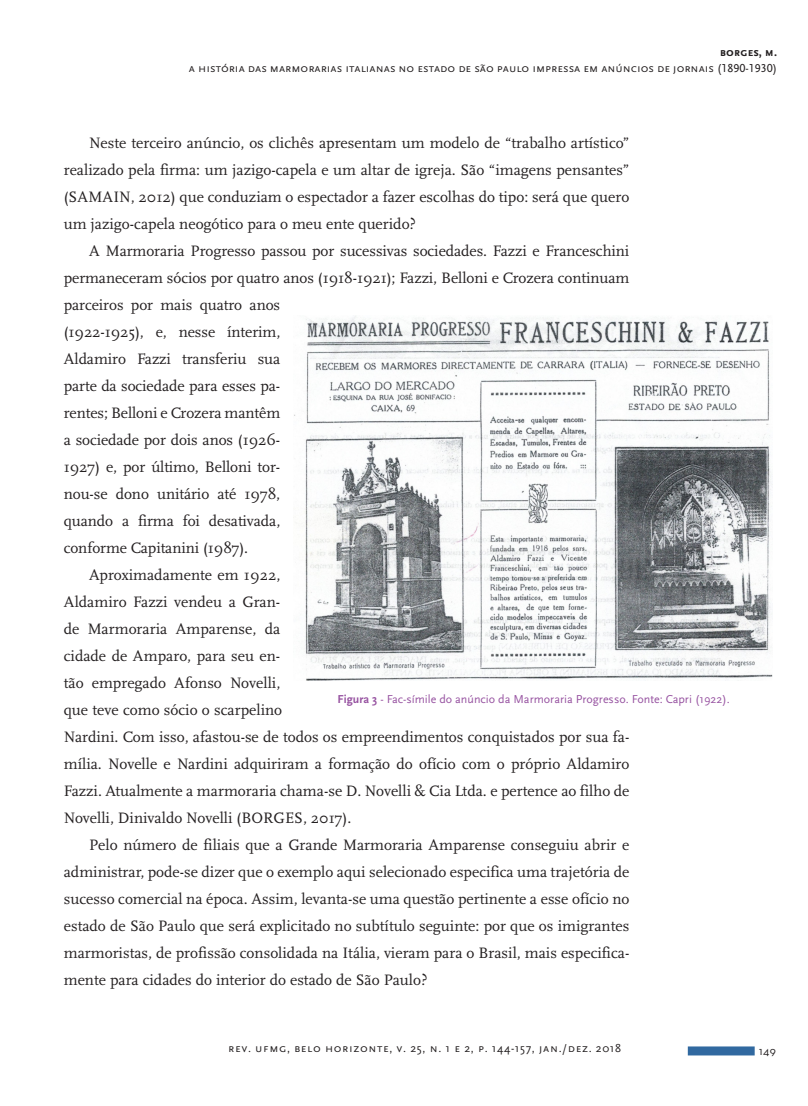
<style>
.page{position:relative;width:808px;height:1106px;background:#fff}
.page>*{position:absolute;margin:0;border:0;box-sizing:border-box;transform-origin:0 0}
.t1{font:15.75px/27px "Scala";color:#231f20;text-align:justify}
.t2{font:12px "Scala Sans Caps";color:#231f20}
.t3{font:12px "Scala Sans";color:#9753a1}
.t4{font:12px "Scala Sans Caps";letter-spacing:.05em;color:#231f20}
.t5{font:700 12px "Scala Sans Caps";color:#231f20}
.t6{font:12px "Neutra Text";color:#231f20}
.s1{font-weight:700}
.s2{font-family:"Scala Sans"}
</style>
<div class="page">
<div style="left:688px;top:1046px;width:67px;height:9px;background:#3169a0"></div>
<img style="left:294px;top:316px;width:478px;height:365px">
<p class="t5" style="left:720px;top:45px;width:58px">borges, m.</p>
<p class="t2" style="left:189px;top:62px;width:590px">a história das marmorarias italianas no estado de são paulo impressa em anúncios de jornais (1890-1930)</p>
<p class="t1" style="left:64px;top:129px;width:567px;text-indent:26px">Neste terceiro anúncio, os clichês apresentam um modelo de “trabalho artístico” realizado pela firma: um jazigo-capela e um altar de igreja. São “imagens pensantes” (SAMAIN, 2012) que conduziam o espectador a fazer escolhas do tipo: será que quero um jazigo-capela neogótico para o meu ente querido?</p>
<p class="t1" style="left:89px;top:237px;width:541px">A Marmoraria Progresso passou por sucessivas sociedades. Fazzi e Franceschini</p>
<p class="t1" style="left:64px;top:264px;width:567px">permaneceram sócios por quatro anos (1918-1921); Fazzi, Belloni e Crozera continuam</p>
<p class="t1" style="left:64px;top:291px;width:218px">parceiros por mais quatro anos</p>
<p class="t1" style="left:64px;top:318px;width:218px">(1922-1925), e, nesse ínterim,</p>
<p class="t1" style="left:64px;top:345px;width:218px">Aldamiro Fazzi transferiu sua</p>
<p class="t1" style="left:64px;top:372px;width:218px">parte da sociedade para esses pa-</p>
<p class="t1" style="left:64px;top:399px;width:218px">rentes; Belloni e Crozera mantêm</p>
<p class="t1" style="left:64px;top:426px;width:218px">a sociedade por dois anos (1926-</p>
<p class="t1" style="left:64px;top:453px;width:218px">1927) e, por último, Belloni tor-</p>
<p class="t1" style="left:64px;top:480px;width:218px">nou-se dono unitário até 1978,</p>
<p class="t1" style="left:64px;top:507px;width:218px">quando a firma foi desativada,</p>
<p class="t1" style="left:64px;top:534px;width:186px">conforme Capitanini (1987).</p>
<p class="t1" style="left:89px;top:561px;width:192px">Aproximadamente em 1922,</p>
<p class="t1" style="left:64px;top:588px;width:218px">Aldamiro Fazzi vendeu a Gran-</p>
<p class="t1" style="left:64px;top:615px;width:218px">de Marmoraria Amparense, da</p>
<p class="t1" style="left:64px;top:642px;width:218px">cidade de Amparo, para seu en-</p>
<p class="t1" style="left:64px;top:669px;width:218px">tão empregado Afonso Novelli,</p>
<p class="t1" style="left:64px;top:696px;width:220px">que teve como sócio o scarpelino</p>
<p class="t1" style="left:64px;top:723px;width:567px">Nardini. Com isso, afastou-se de todos os empreendimentos conquistados por sua fa-</p>
<p class="t1" style="left:64px;top:750px;width:567px">mília. Novelle e Nardini adquiriram a formação do ofício com o próprio Aldamiro</p>
<p class="t1" style="left:64px;top:777px;width:567px">Fazzi. Atualmente a marmoraria chama-se D. Novelli &amp; Cia Ltda. e pertence ao filho de</p>
<p class="t1" style="left:64px;top:804px;width:289px">Novelli, Dinivaldo Novelli (BORGES, 2017).</p>
<p class="t1" style="left:89px;top:831px;width:541px">Pelo número de filiais que a Grande Marmoraria Amparense conseguiu abrir e</p>
<p class="t1" style="left:64px;top:858px;width:567px">administrar, pode-se dizer que o exemplo aqui selecionado especifica uma trajetória de</p>
<p class="t1" style="left:64px;top:885px;width:567px">sucesso comercial na época. Assim, levanta-se uma questão pertinente a esse ofício no</p>
<p class="t1" style="left:64px;top:912px;width:567px">estado de São Paulo que será explicitado no subtítulo seguinte: por que os imigrantes</p>
<p class="t1" style="left:64px;top:939px;width:567px">marmoristas, de profissão consolidada na Itália, vieram para o Brasil, mais especifica-</p>
<p class="t1" style="left:64px;top:966px;width:365px">mente para cidades do interior do estado de São Paulo?</p>
<p class="t3" style="left:338px;top:692px;width:394px"><span class="s1">Figura 3</span> - Fac-símile do anúncio da Marmoraria Progresso. Fonte: Capri (1922).</p>
<p class="t4" style="left:228px;top:1041px;width:394px">rev. ufmg, belo horizonte, v. <span class="s2">25</span>, n. <span class="s2">1</span> e <span class="s2">2</span>, p. <span class="s2">144-157</span>, jan./dez. <span class="s2">2018</span></p>
<p class="t6" style="left:759px;top:1043px;width:18px">149</p>
</div>
